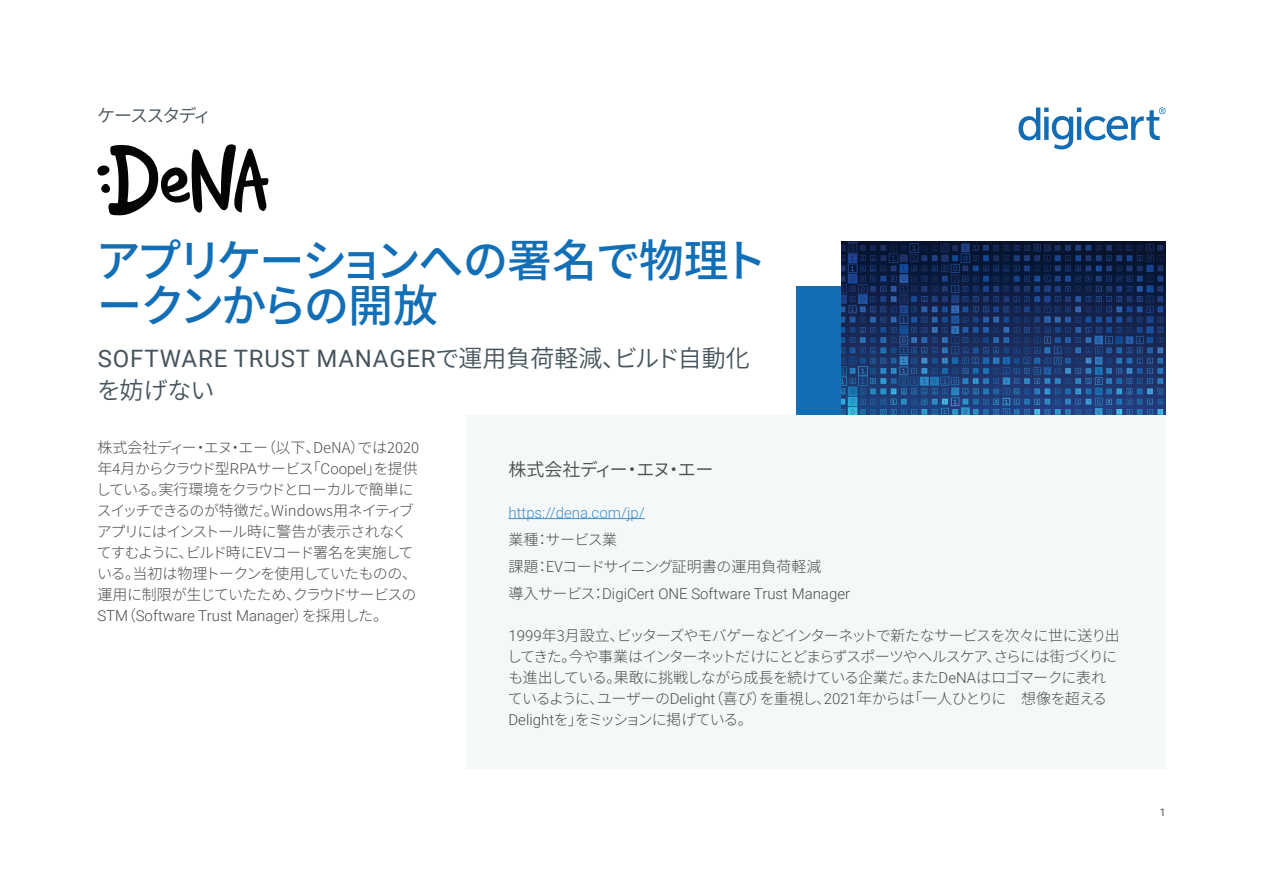
<style>
.page{position:relative;width:1263px;height:893px;background:#fff}
.page>*{position:absolute;margin:0;border:0;box-sizing:border-box;transform-origin:0 0}
.t1{font:500 45px/45px "Source Han Sans JP";letter-spacing:-.055em;color:#126fb6}
.t2{font:24px "Roboto";letter-spacing:.035em;color:#46555e}
.t3{font:24px "Source Han Sans JP";letter-spacing:-.025em;color:#46555e}
.t4{font:18px "Source Han Sans JP";letter-spacing:-.03em;color:#4b4c4c}
.t5{font:18px "Source Han Sans JP";letter-spacing:-.105em;color:#46555e}
.t6{font:300 15px/21px "Source Han Sans JP";letter-spacing:-.055em;color:#4b4c4c}
.t7{font:300 15px "Roboto";color:#4b4c4c}
.t8{font:300 15px/27px "Source Han Sans JP";letter-spacing:-.02em;color:#4b4c4c}
.t9{font:300 15px "Roboto";color:#3e8fcd}
.t10{font:10.5px "Roboto";color:#4b4c4c}
.s1{font-family:"Source Han Sans JP"}
.s2{font-family:"Roboto"}
</style>
<div class="page">
<div style="left:796px;top:286px;width:196px;height:164px;background:#126fb6"></div>
<img style="left:842px;top:241px;width:323px;height:174px">
<div style="left:466px;top:415px;width:700px;height:354px;background:#f5f8f9"></div>
<hr style="left:508px;top:518px;width:137px;height:1px;background:#3e8fcd">
<svg style="left:1018px;top:107px;width:147px;height:42px"></svg>
<svg style="left:97px;top:144px;width:172px;height:71px"></svg>
<p class="t5" style="left:97px;top:105px;width:116px">ケーススタディ</p>
<h1 class="t1" style="left:96px;top:239px;width:673px">アプリケーションへの署名で物理トークンからの開放</h1>
<h2 class="t2" style="left:98px;top:342px;width:654px">SOFTWARE TRUST MANAGER<span class="s1">で運用負荷軽減、ビルド自動化</span></h2>
<h2 class="t3" style="left:97px;top:376px;width:119px">を妨げない</h2>
<p class="t6" style="left:96px;top:437px;width:324px">株式会社ディー・エヌ・エー（以下、DeNA）では2020年4月からクラウド型<span class="s2">RPA</span>サービス「<span class="s2">Coopel</span>」を提供している。実行環境をクラウドとローカルで簡単にスイッチできるのが特徴だ。Windows用ネイティブアプリにはインストール時に警告が表示されなくてすむように、ビルド時にEVコード署名を実施している。当初は物理トークンを使用していたものの、運用に制限が生じていたため、クラウドサービスの</p>
<p class="t7" style="left:97px;top:605px;width:292px">STM<span class="s1">（</span>Software Trust Manager<span class="s1">）を採用した。</span></p>
<p class="t4" style="left:508px;top:459px;width:206px">株式会社ディー・エヌ・エー</p>
<p class="t9" style="left:508px;top:502px;width:138px">https://dena.com/jp/</p>
<p class="t8" style="left:508px;top:526px;width:314px">業種：サービス業<br>課題：EVコードサイニング証明書の運用負荷軽減</p>
<p class="t7" style="left:508px;top:583px;width:343px"><span class="s1">導入サービス：</span>DigiCert ONE Software Trust Manager</p>
<p class="t6" style="left:507px;top:625px;width:614px"><span class="s2">1999</span>年3月設立、ビッターズやモバゲーなどインターネットで新たなサービスを次々に世に送り出してきた。今や事業はインターネットだけにとどまらずスポーツやヘルスケア、さらには街づくりにも進出している。果敢に挑戦しながら成長を続けている企業だ。また<span class="s2">DeNA</span>はロゴマークに表れているように、ユーザーの<span class="s2">Delight</span>（喜び）を重視し、<span class="s2">2021</span>年からは「一人ひとりに　想像を超える<span class="s2">Delight</span>を」をミッションに掲げている。</p>
<p class="t10" style="left:1160px;top:804px;width:7px">1</p>
</div>
